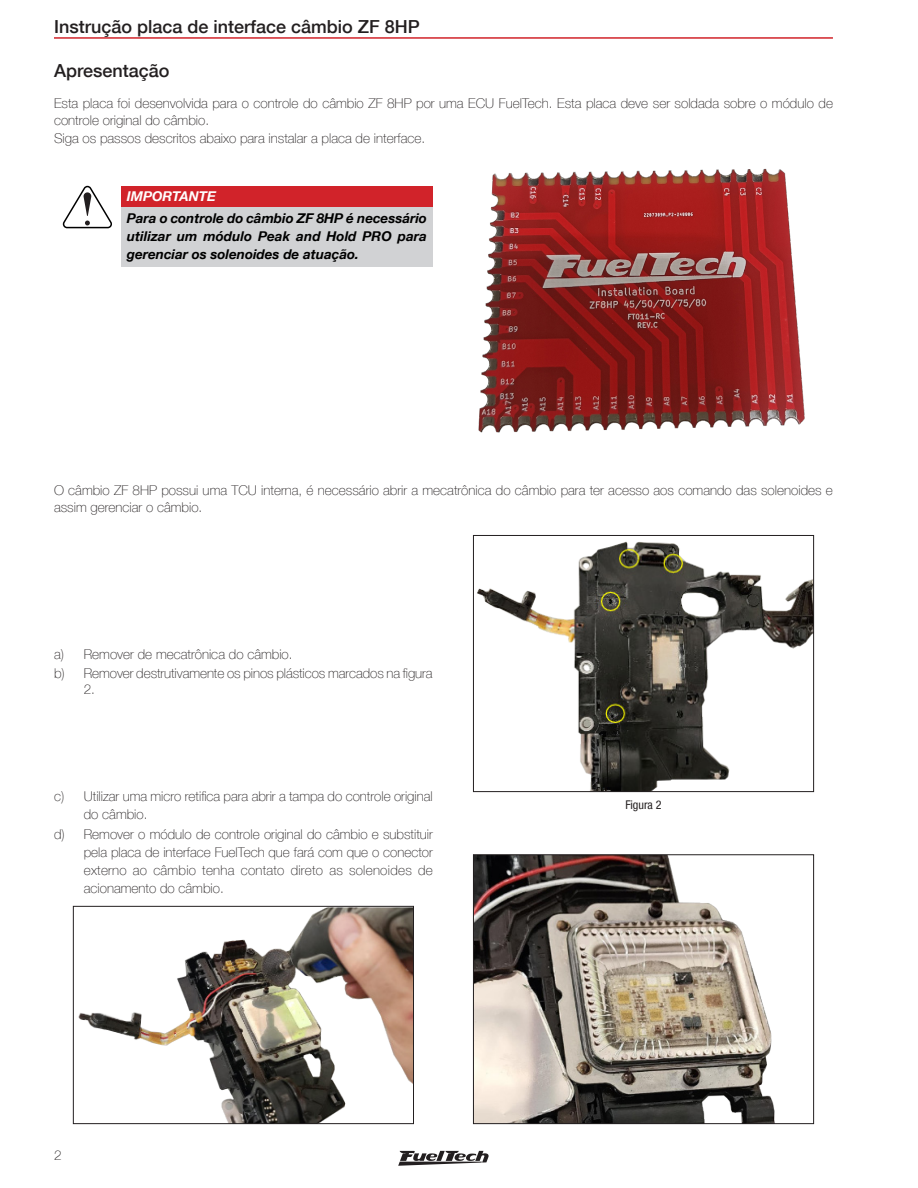
<style>
.page{position:relative;width:918px;height:1188px;background:#fff}
.page>*{position:absolute;margin:0;border:0;box-sizing:border-box;transform-origin:0 0}
.T-1{font:500 18px "Helvetica Neue LT Com";color:#231f20}
.CT-00{font:100 13.5px/18px "Helvetica Neue LT Com";color:#231f20}
.TX-00{font:100 13.5px/16.5px "Helvetica Neue LT Com";color:#231f20}
.Importante_Atenção-00_-_cópia{font:italic 700 13.5px/18px "Helvetica Neue LT Com";color:#000;text-align:justify}
.Importante_Atenção-00_-_cópia-2{font:italic 700 13.5px "Helvetica Neue LT Com";color:#fff}
.Legenda{font:condensed 12px "Helvetica Neue LT Com";color:#231f20}
</style>
<div class="page">
<hr style="left:54px;top:37px;width:779px;height:2px;background:#d1232a">
<svg style="left:398px;top:1151px;width:91px;height:15px"></svg>
<img style="left:478px;top:168px;width:327px;height:265px">
<img style="left:477px;top:541px;width:335px;height:249px">
<div style="left:473px;top:535px;width:341px;height:257px;border:1px solid #231f20"></div>
<img style="left:78px;top:908px;width:334px;height:214px">
<div style="left:73px;top:906px;width:341px;height:218px;border:1px solid #231f20"></div>
<img style="left:475px;top:856px;width:300px;height:266px">
<div style="left:473px;top:854px;width:341px;height:270px;border:1px solid #231f20"></div>
<div style="left:121px;top:186px;width:312px;height:21px;background:#d1232a"></div>
<div style="left:121px;top:207px;width:312px;height:60px;background:#d1d2d4"></div>
<svg style="left:62px;top:185px;width:50px;height:44px"></svg>
<h1 class="T-1" style="left:54px;top:16px;width:367px">Instrução placa de interface câmbio ZF 8HP</h1>
<p class="T-1" style="left:54px;top:59px;width:117px">Apresentação</p>
<p class="TX-00" style="left:54px;top:95px;width:781px">Esta placa foi desenvolvida para o controle do câmbio ZF 8HP por uma ECU FuelTech. Esta placa deve ser soldada sobre o módulo de controle original do câmbio.</p>
<p class="TX-00" style="left:54px;top:130px;width:373px">Siga os passos descritos abaixo para instalar a placa de interface.</p>
<p class="Importante_Atenção-00_-_cópia-2" style="left:127px;top:188px;width:91px">IMPORTANTE</p>
<p class="Importante_Atenção-00_-_cópia" style="left:127px;top:209px;width:302px">Para o controle do câmbio ZF 8HP é necessário utilizar um módulo Peak and Hold PRO para gerenciar os solenoides de atuação.</p>
<p class="TX-00" style="left:54px;top:482px;width:781px">O câmbio ZF 8HP possui uma TCU interna, é necessário abrir a mecatrônica do câmbio para ter acesso aos comando das solenoides e assim gerenciar o câmbio.</p>
<p class="CT-00" style="left:54px;top:645px;width:240px">a) Remover de mecatrônica do câmbio.</p>
<p class="CT-00" style="left:84px;top:665px;width:350px;line-height:16.5px;text-indent:-30px">b) Remover destrutivamente os pinos plásticos marcados na figura<br>2.</p>
<p class="CT-00" style="left:84px;top:787px;width:351px;text-indent:-30px">c) Utilizar uma micro retifica para abrir a tampa do controle original do câmbio.</p>
<p class="CT-00" style="left:84px;top:825px;width:351px;text-align:justify;text-indent:-30px">d) Remover o módulo de controle original do câmbio e substituir pela placa de interface FuelTech que fará com que o conector externo ao câmbio tenha contato direto as solenoides de acionamento do câmbio.</p>
<p class="CT-00" style="left:54px;top:1146px;width:9px">2</p>
<p class="Legenda" style="left:625px;top:797px;width:38px">Figura 2</p>
</div>
